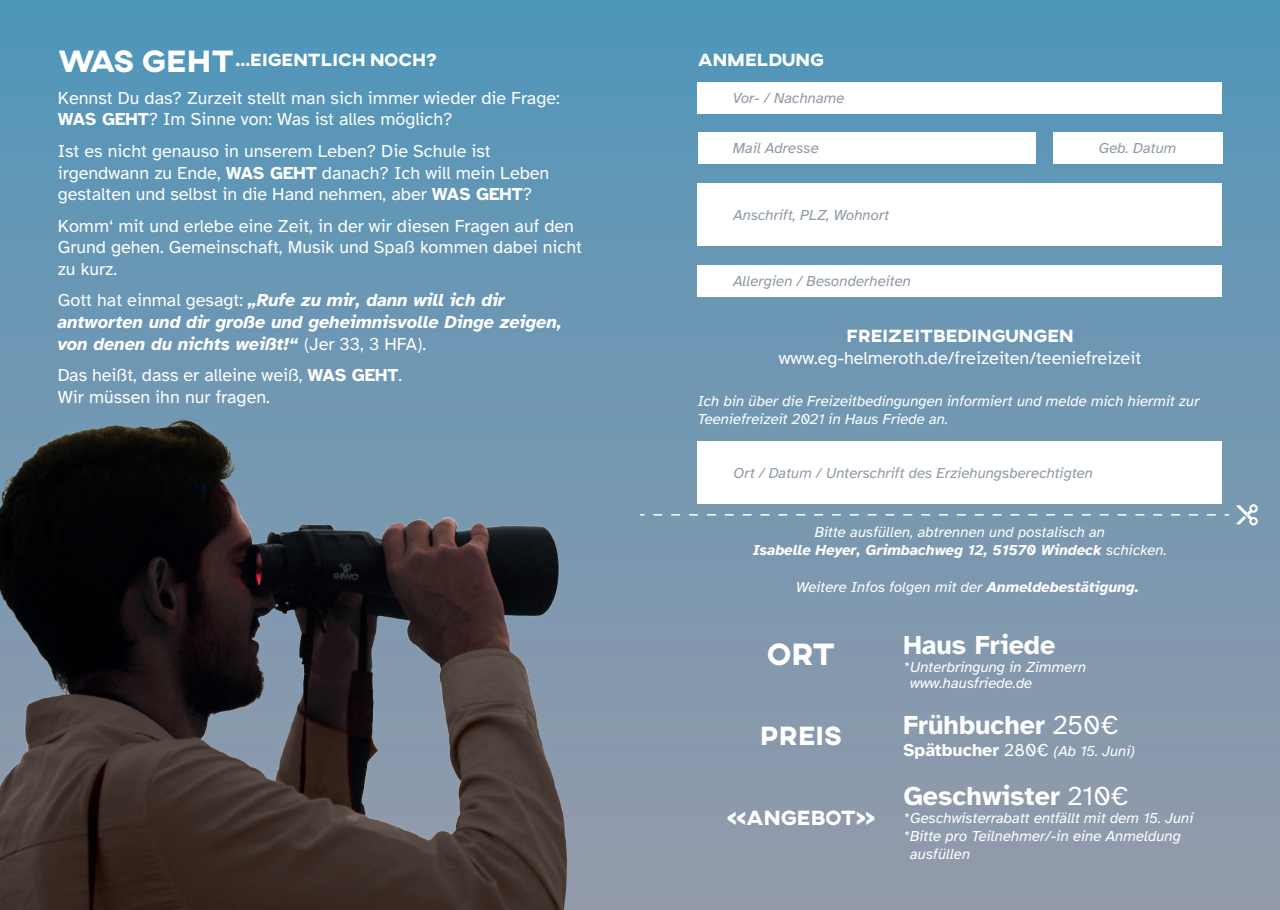
<style>
.page{position:relative;width:1280px;height:910px;background:#fff}
.page>*{position:absolute;margin:0;border:0;box-sizing:border-box;transform-origin:0 0}
.t1{font:800 31.5px "AXIS";color:#fff}
.t2{font:700 27px "Atkinson Hyperlegible";color:#fff}
.t3{font:800 27px "AXIS";color:#fff}
.t4{font:800 21px "AXIS";color:#fff}
.t5{font:18px/21.6px "Atkinson Hyperlegible";color:#fff}
.t6{font:italic 700 18px/21.6px "Atkinson Hyperlegible";color:#fff}
.t7{font:800 18px "AXIS";color:#fff}
.t8{font:italic 15px/18px "Atkinson Hyperlegible";color:#fff}
.t9{font:italic 15px "Atkinson Hyperlegible";color:#919aa7}
.s1{font-weight:700}
.s2{font-weight:400;font-style:normal}
.s3{font-weight:400}
.s4{font-weight:700;font-style:normal;font-size:18px}
.s5{font-style:normal;font-size:18px}
</style>
<div class="page">
<div style="left:0;top:0;width:1280px;height:910px;background:linear-gradient(to bottom,#5296ba,#969aaa)"></div>
<img style="left:0;top:290px;width:582px;height:620px">
<div style="left:698px;top:82px;width:524px;height:31px;background:#fff"></div>
<div style="left:1053px;top:133px;width:169px;height:31px;background:#fff"></div>
<div style="left:698px;top:133px;width:337px;height:31px;background:#fff"></div>
<div style="left:698px;top:183px;width:524px;height:63px;background:#fff"></div>
<div style="left:698px;top:442px;width:524px;height:62px;background:#fff"></div>
<div style="left:698px;top:266px;width:524px;height:31px;background:#fff"></div>
<svg style="left:653px;top:514px;width:576px;height:2px"></svg>
<svg style="left:1236px;top:504px;width:22px;height:21px"></svg>
<h1 class="t1" style="left:58px;top:41px;width:178px">WAS GEHT</h1>
<p class="t7" style="left:236px;top:48px;width:203px">...EIGENTLICH NOCH?</p>
<p class="t5" style="left:58px;top:87px;width:504px">Kennst Du das? Zurzeit stellt man sich immer wieder die Frage:<br><span class="s1">WAS GEHT</span>? Im Sinne von: Was ist alles möglich?</p>
<p class="t5" style="left:58px;top:140px;width:493px">Ist es nicht genauso in unserem Leben? Die Schule ist irgendwann zu Ende, <span class="s1">WAS GEHT</span> danach? Ich will mein Leben gestalten und selbst in die Hand nehmen, aber <span class="s1">WAS GEHT</span>?</p>
<p class="t5" style="left:58px;top:215px;width:526px">Komm‘ mit und erlebe eine Zeit, in der wir diesen Fragen auf den<br>Grund gehen. Gemeinschaft, Musik und Spaß kommen dabei nicht zu kurz.</p>
<p class="t6" style="left:58px;top:290px;width:506px"><span class="s2">Gott hat einmal gesagt:</span> „Rufe zu mir, dann will ich dir antworten und dir große und geheimnisvolle Dinge zeigen, von denen du nichts weißt!“ <span class="s2">(Jer 33, 3 HFA).</span></p>
<p class="t5" style="left:58px;top:365px;width:346px">Das heißt, dass er alleine weiß, <span class="s1">WAS GEHT</span>.<br>Wir müssen ihn nur fragen.</p>
<p class="t7" style="left:698px;top:48px;width:128px">ANMELDUNG</p>
<p class="t9" style="left:733px;top:89px;width:113px">Vor- / Nachname</p>
<p class="t9" style="left:733px;top:140px;width:87px">Mail Adresse</p>
<p class="t9" style="left:1099px;top:140px;width:79px">Geb. Datum</p>
<p class="t9" style="left:733px;top:207px;width:158px">Anschrift, PLZ, Wohnort</p>
<p class="t9" style="left:733px;top:273px;width:179px">Allergien / Besonderheiten</p>
<p class="t7" style="left:846px;top:324px;width:229px">FREIZEITBEDINGUNGEN</p>
<p class="t5" style="left:779px;top:347px;width:364px">www.eg-helmeroth.de/freizeiten/teeniefreizeit</p>
<p class="t8" style="left:698px;top:392px;width:503px">Ich bin über die Freizeitbedingungen informiert und melde mich hiermit zur<br>Teeniefreizeit 2021 in Haus Friede an.</p>
<p class="t9" style="left:734px;top:465px;width:361px">Ort / Datum / Unterschrift des Erziehungsberechtigten</p>
<p class="t8" style="left:753px;top:523px;width:415px;text-align:center">Bitte ausfüllen, abtrennen und postalisch an<br><span class="s1">Isabelle Heyer, Grimbachweg 12, 51570 Windeck</span> schicken.</p>
<p class="t8" style="left:796px;top:578px;width:345px">Weitere Infos folgen mit der <span class="s1">Anmeldebestätigung.</span></p>
<h1 class="t1" style="left:767px;top:633px;width:69px">ORT</h1>
<h2 class="t2" style="left:903px;top:630px;width:153px">Haus Friede</h2>
<p class="t8" style="left:910px;top:659px;width:178px;line-height:16.2px;text-indent:-7px">*Unterbringung in Zimmern www.hausfriede.de</p>
<h2 class="t3" style="left:760px;top:718px;width:83px">PREIS</h2>
<h2 class="t2" style="left:903px;top:710px;width:217px">Frühbucher <span class="s3">250€</span></h2>
<p class="t8" style="left:903px;top:742px;width:233px"><span class="s4">Spätbucher</span> <span class="s5">280€</span> (Ab 15. Juni)</p>
<h2 class="t2" style="left:903px;top:780px;width:227px">Geschwister <span class="s3">210€</span></h2>
<p class="t8" style="left:903px;top:809px;width:291px">*Geschwisterrabatt entfällt mit dem 15. Juni *Bitte pro Teilnehmer/-in eine Anmeldung</p>
<p class="t4" style="left:727px;top:804px;width:150px">&lt;&lt;ANGEBOT&gt;&gt;</p>
<p class="t8" style="left:910px;top:845px;width:62px">ausfüllen</p>
</div>
